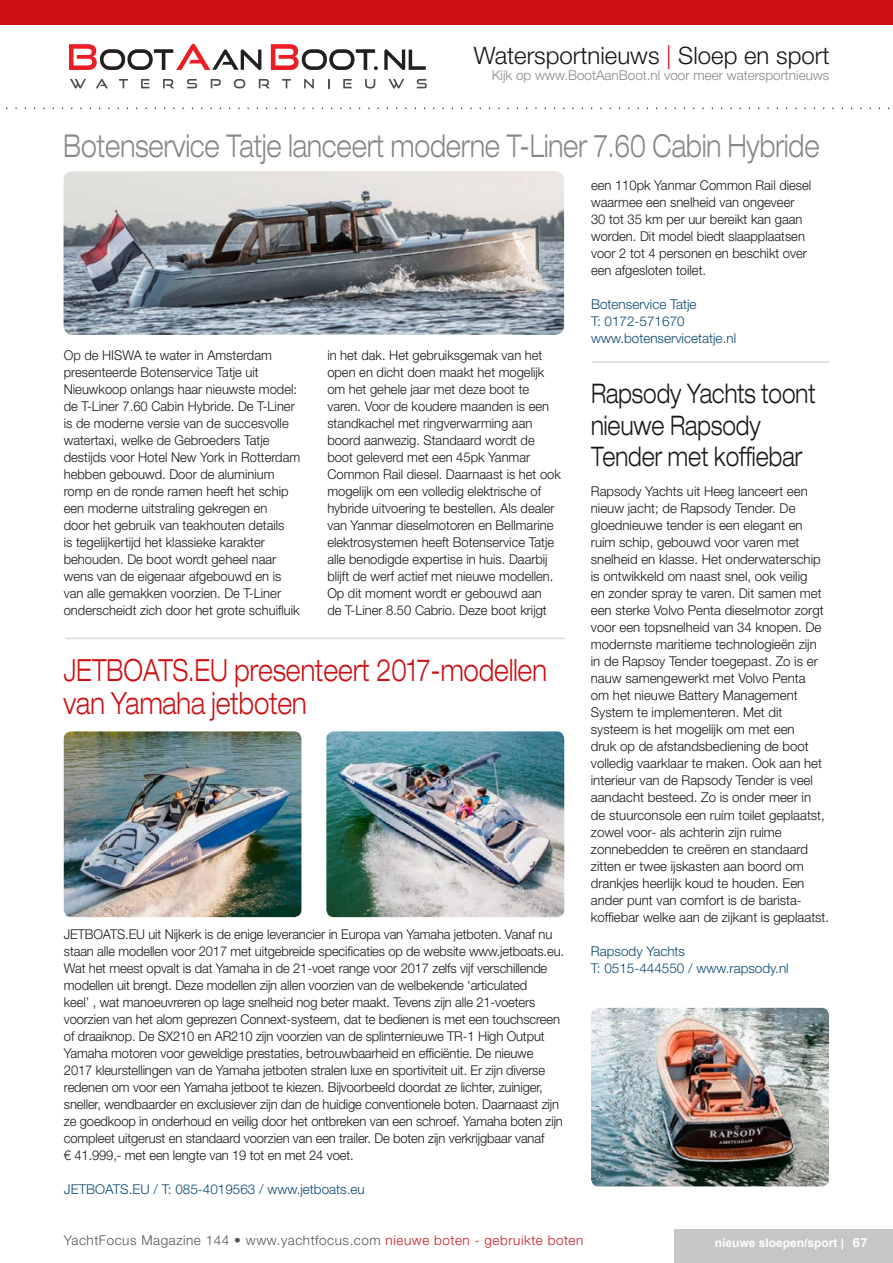
<style>
.page{position:relative;width:893px;height:1263px;background:#fff}
.page>*{position:absolute;margin:0;border:0;box-sizing:border-box;transform-origin:0 0}
.t1{font:300 expanded 31.5px "Helvetica Neue LT Std";color:#868786;scale:.75 1}
.t2{font:300 expanded 30.6px/33px "Helvetica Neue LT Std";color:#cd1013;scale:.75 1}
.t3{font:300 expanded 27px/31.5px "Helvetica Neue LT Std";color:#181716;scale:.75 1}
.t4{font:300 24px "Helvetica Neue LT Std";color:#181716}
.t5{font:300 13.5px/17px "Helvetica Neue LT Std";color:#181716;scale:.96 1}
.t6{font:300 13.5px/17px "Helvetica Neue LT Std";color:#181716}
.t7{font:300 13.5px/17px "Helvetica Neue LT Std";color:#0a4871}
.t8{font:300 13.5px "Helvetica Neue LT Std";letter-spacing:.04em;color:#565655}
.t9{font:300 13.5px "Helvetica Neue LT Std";color:#868786}
.t10{font:700 12px "Arial";color:#fff}
.s1{color:#cd1013}
.s2{color:#ce1a24}
.s3{font-family:"Helvetica Neue LT Std";font-size:12.75px}
</style>
<div class="page">
<div style="left:674px;top:1230px;width:219px;height:33px;background:#c5c6c6"></div>
<div style="left:0;top:0;width:893px;height:25px;background:#cd1013"></div>
<hr style="left:65px;top:638px;width:500px;height:1px;background:#d9dada">
<svg style="left:69px;top:44px;width:192px;height:26px"></svg>
<svg style="left:271px;top:44px;width:107px;height:26px"></svg>
<svg style="left:384px;top:49px;width:42px;height:21px"></svg>
<svg style="left:70px;top:79px;width:16px;height:10px"></svg>
<svg style="left:96px;top:79px;width:12px;height:9px"></svg>
<svg style="left:119px;top:79px;width:9px;height:9px"></svg>
<svg style="left:141px;top:79px;width:8px;height:9px"></svg>
<svg style="left:163px;top:79px;width:11px;height:9px"></svg>
<svg style="left:187px;top:79px;width:10px;height:9px"></svg>
<svg style="left:211px;top:79px;width:10px;height:9px"></svg>
<svg style="left:234px;top:79px;width:11px;height:9px"></svg>
<svg style="left:259px;top:79px;width:11px;height:9px"></svg>
<svg style="left:282px;top:79px;width:9px;height:9px"></svg>
<svg style="left:304px;top:79px;width:10px;height:9px"></svg>
<svg style="left:343px;top:79px;width:9px;height:9px"></svg>
<svg style="left:365px;top:79px;width:10px;height:10px"></svg>
<svg style="left:388px;top:79px;width:16px;height:10px"></svg>
<svg style="left:417px;top:79px;width:10px;height:9px"></svg>
<img style="left:64px;top:731px;width:237px;height:186px">
<img style="left:64px;top:171px;width:500px;height:164px">
<img style="left:326px;top:731px;width:238px;height:186px">
<hr style="left:592px;top:361px;width:237px;height:2px;background:#d9dada">
<img style="left:591px;top:1008px;width:238px;height:178px">
<h3 class="t4" style="left:474px;top:41px;width:357px">Watersportnieuws <span class="s1">|</span> Sloep en sport</h3>
<p class="t9" style="left:492px;top:67px;width:339px">Kijk op www.BootAanBoot.nl voor meer watersportnieuws</p>
<h1 class="t1" style="left:64px;top:127px;width:1010px">Botenservice Tatje lanceert moderne T-Liner 7.60 Cabin Hybride</h1>
<p class="t5" style="left:64px;top:347px;width:248px">Op de HISWA te water in Amsterdam presenteerde Botenservice Tatje uit Nieuwkoop onlangs haar nieuwste model: de T-Liner 7.60 Cabin Hybride. De T-Liner is de moderne versie van de succesvolle watertaxi, welke de Gebroeders Tatje destijds voor Hotel New York in Rotterdam hebben gebouwd. Door de aluminium romp en de ronde ramen heeft het schip een moderne uitstraling gekregen en<br>door het gebruik van teakhouten details<br>is tegelijkertijd het klassieke karakter behouden. De boot wordt geheel naar wens van de eigenaar afgebouwd en is van alle gemakken voorzien. De T-Liner onderscheidt zich door het grote schuifluik</p>
<p class="t5" style="left:327px;top:347px;width:245px">in het dak. Het gebruiksgemak van het open en dicht doen maakt het mogelijk om het gehele jaar met deze boot te varen. Voor de koudere maanden is een standkachel met ringverwarming aan boord aanwezig. Standaard wordt de boot geleverd met een 45pk Yanmar Common Rail diesel. Daarnaast is het ook mogelijk om een volledig elektrische of hybride uitvoering te bestellen. Als dealer van Yanmar dieselmotoren en Bellmarine elektrosystemen heeft Botenservice Tatje alle benodigde expertise in huis. Daarbij blijft de werf actief met nieuwe modellen.<br>Op dit moment wordt er gebouwd aan<br>de T-Liner 8.50 Cabrio. Deze boot krijgt</p>
<h2 class="t2" style="left:64px;top:653px;width:646px">JETBOATS.EU presenteert 2017-modellen van Yamaha jetboten</h2>
<p class="t5" style="left:64px;top:925px;width:522px">JETBOATS.EU uit Nijkerk is de enige leverancier in Europa van Yamaha jetboten. Vanaf nu staan alle modellen voor 2017 met uitgebreide specificaties op de website www.jetboats.eu.<br>Wat het meest opvalt is dat Yamaha in de 21-voet range voor 2017 zelfs vijf verschillende modellen uit brengt. Deze modellen zijn allen voorzien van de welbekende ‘articulated<br>keel’ , wat manoeuvreren op lage snelheid nog beter maakt. Tevens zijn alle 21-voeters voorzien van het alom geprezen Connext-systeem, dat te bedienen is met een touchscreen of draaiknop. De SX210 en AR210 zijn voorzien van de splinternieuwe TR-1 High Output Yamaha motoren voor geweldige prestaties, betrouwbaarheid en efficiëntie. De nieuwe 2017 kleurstellingen van de Yamaha jetboten stralen luxe en sportiviteit uit. Er zijn diverse redenen om voor een Yamaha jetboot te kiezen. Bijvoorbeeld doordat ze lichter, zuiniger, sneller, wendbaarder en exclusiever zijn dan de huidige conventionele boten. Daarnaast zijn ze goedkoop in onderhoud en veilig door het ontbreken van een schroef. Yamaha boten zijn compleet uitgerust en standaard voorzien van een trailer. De boten zijn verkrijgbaar vanaf<br>€ 41.999,- met een lengte van 19 tot en met 24 voet.</p>
<p class="t7" style="left:64px;top:1180px;width:302px">JETBOATS.EU / T: 085-4019563 / www.jetboats.eu</p>
<p class="t5" style="left:591px;top:177px;width:231px">een 110pk Yanmar Common Rail diesel waarmee een snelheid van ongeveer 30 tot 35 km per uur bereikt kan gaan worden. Dit model biedt slaapplaatsen voor 2 tot 4 personen en beschikt over een afgesloten toilet.</p>
<p class="t7" style="left:591px;top:296px;width:147px">Botenservice Tatje<br>T: 0172-571670 www.botenservicetatje.nl</p>
<h3 class="t3" style="left:591px;top:378px;width:301px">Rapsody Yachts toont nieuwe Rapsody<br>Tender met koffiebar</h3>
<p class="t6" style="left:591px;top:483px;width:240px">Rapsody Yachts uit Heeg lanceert een nieuw jacht; de Rapsody Tender. De gloednieuwe tender is een elegant en ruim schip, gebouwd voor varen met snelheid en klasse. Het onderwaterschip is ontwikkeld om naast snel, ook veilig<br>en zonder spray te varen. Dit samen met een sterke Volvo Penta dieselmotor zorgt voor een topsnelheid van 34 knopen. De modernste maritieme technologieën zijn in de Rapsoy Tender toegepast. Zo is er nauw samengewerkt met Volvo Penta<br>om het nieuwe Battery Management System te implementeren. Met dit systeem is het mogelijk om met een<br>druk op de afstandsbediening de boot volledig vaarklaar te maken. Ook aan het interieur van de Rapsody Tender is veel aandacht besteed. Zo is onder meer in<br>de stuurconsole een ruim toilet geplaatst, zowel voor- als achterin zijn ruime zonnebedden te creëren en standaard zitten er twee ijskasten aan boord om drankjes heerlijk koud te houden. Een ander punt van comfort is de barista&shy;koffiebar welke aan de zijkant is geplaatst.</p>
<p class="t7" style="left:591px;top:942px;width:199px">Rapsody Yachts<br>T: 0515-444550 / www.rapsody.nl</p>
<p class="t8" style="left:64px;top:1232px;width:521px">YachtFocus Magazine 144 • www.yachtfocus.com <span class="s2">nieuwe boten - gebruikte boten</span></p>
<p class="t10" style="left:715px;top:1235px;width:154px">nieuwe sloepen/sport | <span class="s3">67</span></p>
</div>
